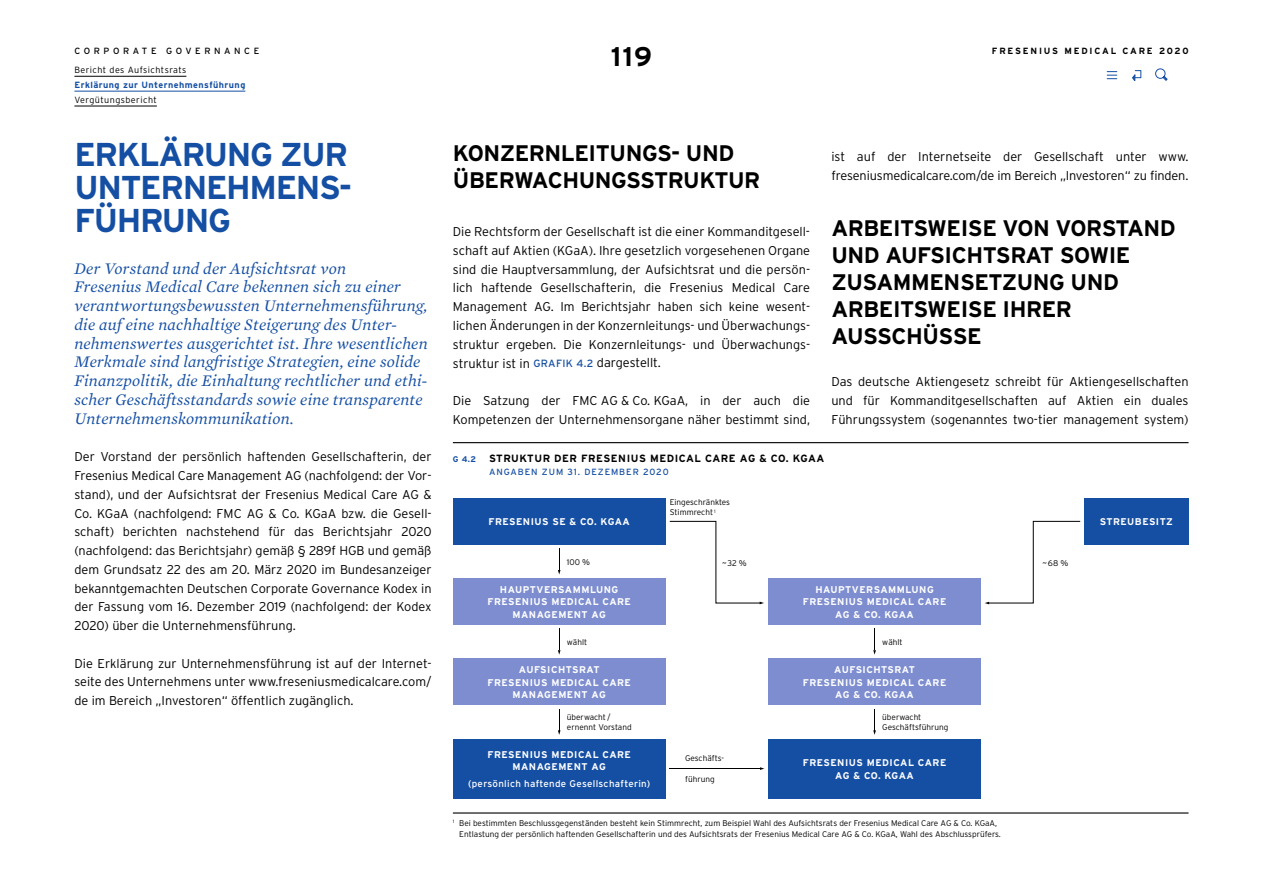
<style>
.page{position:relative;width:1263px;height:893px;background:#fff}
.page>*{position:absolute;margin:0;border:0;box-sizing:border-box;transform-origin:0 0}
.t1{font:700 33px/33px "Interstate";letter-spacing:-.04em;color:#154fa4}
.t2{font:700 27px "Interstate";color:#000}
.t3{font:700 22.5px/27px "Interstate";letter-spacing:-.02em;color:#000}
.t4{font:italic 16.5px/18.8px "Mercury Text G1";letter-spacing:.01em;color:#154fa4}
.t5{font:300 12.75px/18.8px "Interstate";color:#000;text-align:justify}
.t6{font:700 10.5px "Interstate";letter-spacing:.05em;color:#000}
.t7{font:700 9.75px/12.8px "Interstate";letter-spacing:.05em;color:#fff;text-align:center}
.t8{font:9.75px "Interstate";letter-spacing:.03em;color:#fff}
.t9{font:300 9px "Interstate";letter-spacing:.05em;color:#000}
.t10{font:700 9px "Interstate";letter-spacing:.05em;color:#154fa4}
.t11{font:9px "Interstate";letter-spacing:.1em;color:#154fa4}
.t12{font:700 9px "Interstate";letter-spacing:.2em;color:#000}
.t13{font:9px "Interstate";letter-spacing:.4em;color:#000}
.t14{font:300 8.25px/10.5px "Interstate";color:#000}
.s1{font-weight:400;font-size:10.5px;color:#154fa4}
.s2{font-size:8.25px;color:#154fa4}
</style>
<div class="page">
<div style="left:453px;top:498px;width:212px;height:46px;background:#154fa4"></div>
<div style="left:1084px;top:498px;width:104px;height:46px;background:#154fa4"></div>
<div style="left:453px;top:578px;width:212px;height:47px;background:#7d8dcf"></div>
<div style="left:768px;top:578px;width:213px;height:47px;background:#7d8dcf"></div>
<div style="left:453px;top:659px;width:212px;height:46px;background:#7d8dcf"></div>
<div style="left:768px;top:659px;width:213px;height:46px;background:#7d8dcf"></div>
<div style="left:453px;top:739px;width:212px;height:59px;background:#154fa4"></div>
<div style="left:768px;top:739px;width:213px;height:59px;background:#154fa4"></div>
<svg style="left:558px;top:548px;width:2px;height:26px"></svg>
<svg style="left:558px;top:629px;width:2px;height:26px"></svg>
<svg style="left:873px;top:629px;width:3px;height:26px"></svg>
<svg style="left:558px;top:709px;width:2px;height:26px"></svg>
<hr style="left:669px;top:768px;width:91px;height:1px;background:#000">
<svg style="left:873px;top:709px;width:3px;height:26px"></svg>
<svg style="left:669px;top:521px;width:95px;height:83px"></svg>
<svg style="left:985px;top:521px;width:96px;height:83px"></svg>
<hr style="left:453px;top:442px;width:735px;height:1px;background:#000">
<hr style="left:453px;top:812px;width:735px;height:2px;background:#000">
<div style="left:1135px;top:70px;width:6px;height:8px;border:1px solid #154fa4"></div>
<svg style="left:1132px;top:74px;width:4px;height:7px"></svg>
<svg style="left:1155px;top:68px;width:13px;height:13px"></svg>
<svg style="left:1107px;top:71px;width:10px;height:8px"></svg>
<hr style="left:74px;top:76px;width:112px;height:1px;background:#000">
<hr style="left:74px;top:91px;width:171px;height:1px;background:#154fa4">
<hr style="left:74px;top:106px;width:83px;height:1px;background:#000">
<h2 class="t2" style="left:611px;top:37px;width:43px">119</h2>
<p class="t13" style="left:74px;top:44px;width:186px">CORPORATE GOVERNANCE</p>
<p class="t12" style="left:992px;top:44px;width:198px">FRESENIUS MEDICAL CARE 2020</p>
<p class="t9" style="left:74px;top:64px;width:113px">Bericht des Aufsichtsrats</p>
<p class="t10" style="left:74px;top:78px;width:172px">Erklärung zur Unternehmensführung</p>
<p class="t9" style="left:74px;top:94px;width:84px">Vergütungsbericht</p>
<h1 class="t1" style="left:74px;top:136px;width:279px">ERKLÄRUNG ZUR<br>UNTERNEHMENS-<br>FÜHRUNG</h1>
<p class="t4" style="left:74px;top:258px;width:355px">Der Vorstand und der Aufsichtsrat von<br>Fresenius Medical Care bekennen sich zu einer verantwortungsbewussten Unternehmensführung, die auf eine nachhaltige Steigerung des Unter&shy;nehmenswertes ausgerichtet ist. Ihre wesentlichen Merkmale sind langfristige Strategien, eine solide Finanzpolitik, die Einhaltung rechtlicher und ethi&shy;scher Geschäftsstandards sowie eine transparente Unternehmenskommunikation.</p>
<p class="t5" style="left:74px;top:447px;width:359px">Der Vorstand der persönlich haftenden Gesellschafterin, der Fresenius Medical Care Management AG (nachfolgend: der Vor&shy;stand), und der Aufsichtsrat der Fresenius Medical Care AG &amp; Co. KGaA (nachfolgend: FMC AG &amp; Co. KGaA bzw. die Gesell&shy;schaft) berichten nachstehend für das Berichtsjahr 2020 (nachfolgend: das Berichtsjahr) gemäß § 289f HGB und gemäß dem Grundsatz 22 des am 20. März 2020 im Bundesanzeiger bekanntgemachten Deutschen Corporate Governance Kodex in der Fassung vom 16. Dezember 2019 (nachfolgend: der Kodex 2020) über die Unternehmensführung.</p>
<p class="t5" style="left:74px;top:654px;width:359px">Die Erklärung zur Unternehmensführung ist auf der Internet&shy;seite des Unternehmens unter www.freseniusmedicalcare.com/ de im Bereich „Investoren“ öffentlich zugänglich.</p>
<h3 class="t3" style="left:453px;top:139px;width:309px">KONZERNLEITUNGS- UND<br>ÜBERWACHUNGSSTRUKTUR</h3>
<p class="t5" style="left:453px;top:222px;width:359px">Die Rechtsform der Gesellschaft ist die einer Kommanditgesell&shy;schaft auf Aktien (KGaA). Ihre gesetzlich vorgesehenen Organe sind die Hauptversammlung, der Aufsichtsrat und die persön&shy;lich haftende Gesellschafterin, die Fresenius Medical Care Management AG. Im Berichtsjahr haben sich keine wesent&shy;lichen Änderungen in der Konzernleitungs- und Überwachungs&shy;struktur ergeben. Die Konzernleitungs- und Überwachungs&shy;struktur ist in <span class="s1">Graf</span></p>
<p class="t5" style="left:562px;top:353px;width:100px"><span class="s1">ik 4.2</span> dargestellt.</p>
<p class="t5" style="left:453px;top:391px;width:359px">Die Satzung der FMC AG &amp; Co. KGaA, in der auch die<br>Kompetenzen der Unternehmensorgane näher bestimmt sind,</p>
<p class="t5" style="left:831px;top:147px;width:359px">ist auf der Internetseite der Gesellschaft unter www. freseniusmedicalcare.com/de im Bereich „Investoren“ zu finden.</p>
<h3 class="t3" style="left:831px;top:214px;width:346px">ARBEITSWEISE VON VORSTAND<br>UND AUFSICHTSRAT SOWIE<br>ZUSAMMENSETZUNG UND<br>ARBEITSWEISE IHRER<br>AUSSCHÜSSE</h3>
<p class="t5" style="left:831px;top:372px;width:359px">Das deutsche Aktiengesetz schreibt für Aktiengesellschaften und für Kommanditgesellschaften auf Aktien ein duales Führungssystem (sogenanntes two-tier management system)</p>
<p class="t6" style="left:453px;top:450px;width:373px"><span class="s2">G 4.2</span> STRUKTUR DER FRESENIUS MEDICAL CARE AG &amp; CO. KGAA</p>
<p class="t11" style="left:489px;top:465px;width:181px">ANGABEN ZUM 31. DEZEMBER 2020</p>
<p class="t14" style="left:670px;top:497px;width:62px">Eingeschränktes<br>Stimmrecht <sup>1</sup></p>
<p class="t7" style="left:488px;top:515px;width:143px">FRESENIUS SE &amp; CO. KGAA</p>
<p class="t7" style="left:1100px;top:515px;width:75px">STREUBESITZ</p>
<p class="t14" style="left:567px;top:557px;width:25px">100 %</p>
<p class="t14" style="left:722px;top:557px;width:26px">~32 %</p>
<p class="t7" style="left:487px;top:582px;width:145px">HAUPTVERSAMMLUNG<br>FRESENIUS MEDICAL CARE<br>MANAGEMENT AG</p>
<p class="t7" style="left:803px;top:582px;width:145px">HAUPTVERSAMMLUNG<br>FRESENIUS MEDICAL CARE<br>AG &amp; CO. KGAA</p>
<p class="t14" style="left:567px;top:637px;width:22px">wählt</p>
<p class="t14" style="left:882px;top:637px;width:22px">wählt</p>
<p class="t7" style="left:487px;top:663px;width:145px">AUFSICHTSRAT<br>FRESENIUS MEDICAL CARE<br>MANAGEMENT AG</p>
<p class="t7" style="left:803px;top:663px;width:145px">AUFSICHTSRAT<br>FRESENIUS MEDICAL CARE<br>AG &amp; CO. KGAA</p>
<p class="t14" style="left:567px;top:712px;width:66px">überwacht / ernennt Vorstand</p>
<p class="t7" style="left:487px;top:747px;width:145px">FRESENIUS MEDICAL CARE<br>MANAGEMENT AG</p>
<p class="t8" style="left:468px;top:777px;width:184px">(persönlich haftende Gesellschafterin)</p>
<p class="t14" style="left:685px;top:753px;width:41px">Geschäfts-</p>
<p class="t14" style="left:685px;top:774px;width:31px">führung</p>
<p class="t14" style="left:882px;top:711px;width:68px">überwacht<br>Geschäftsführung</p>
<p class="t7" style="left:803px;top:756px;width:145px">FRESENIUS MEDICAL CARE<br>AG &amp; CO. KGAA</p>
<p class="t14" style="left:459px;top:818px;width:543px;text-indent:-6px"><sup>1</sup> Bei bestimmten Beschlussgegenständen besteht kein Stimmrecht, zum Beispiel Wahl des Aufsichtsrats der Fresenius Medical Care AG &amp; Co. KGaA,<br>Entlastung der persönlich haftenden Gesellschafterin und des Aufsichtsrats der Fresenius Medical Care AG &amp; Co. KGaA, Wahl des Abschlussprüfers.</p>
<p class="t14" style="left:1042px;top:557px;width:27px">~68 %</p>
</div>
